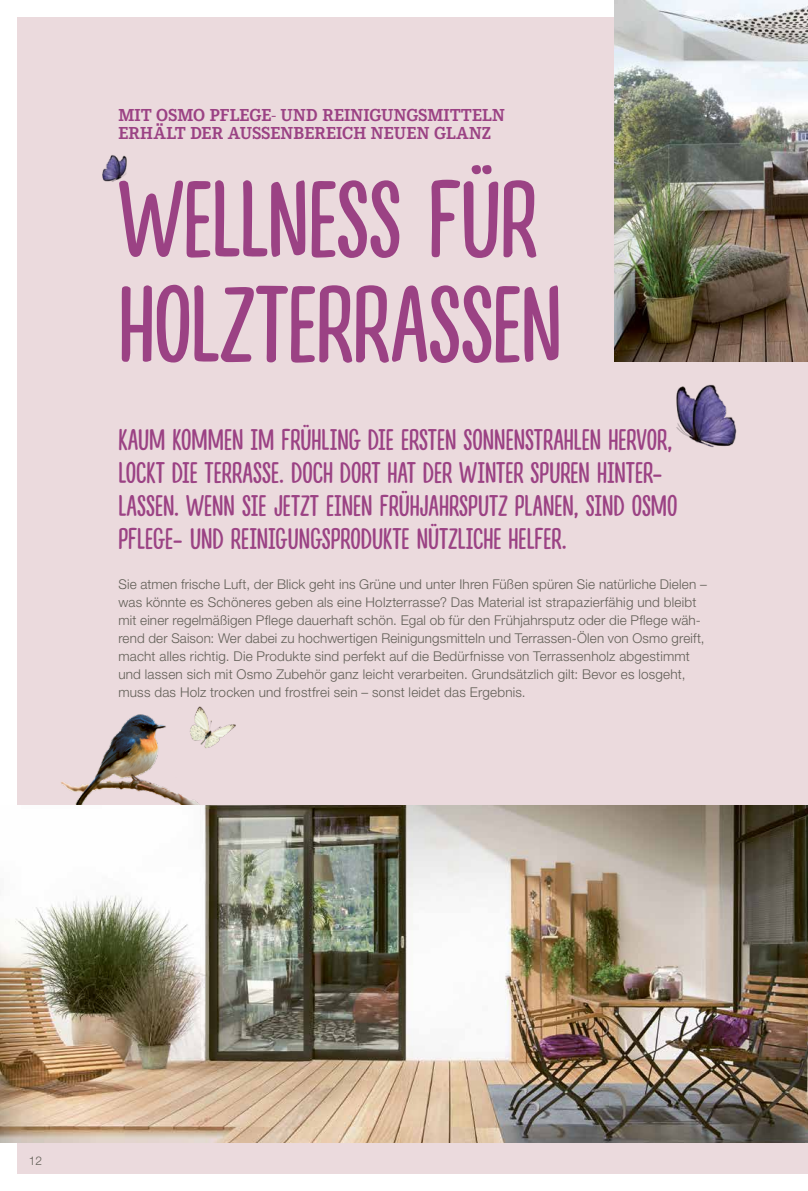
<style>
.page{position:relative;width:808px;height:1191px;background:#fff}
.page>*{position:absolute;margin:0;border:0;box-sizing:border-box;transform-origin:0 0}
.t1{font:500 109.5px/105px "Lifehack Sans";color:#9b4284}
.t2{font:500 30px/33px "Lifehack Sans";letter-spacing:.005em;color:#9b4284}
.t3{font:700 18px/18px "Corporate E";letter-spacing:.01em;color:#9b4284}
.t4{font:300 13.5px/18px "Helvetica Neue";letter-spacing:.015em;color:#625f57}
.t5{font:300 12px "Helvetica Neue";color:#625f57}
</style>
<div class="page">
<div style="left:17px;top:17px;width:791px;height:1157px;background:#ebdadd"></div>
<img style="left:61px;top:714px;width:139px;height:91px">
<img style="left:0;top:805px;width:808px;height:337px">
<img style="left:676px;top:384px;width:61px;height:64px">
<img style="left:102px;top:155px;width:25px;height:27px">
<img style="left:186px;top:706px;width:50px;height:45px">
<img style="left:614px;top:0;width:194px;height:362px">
<h3 class="t3" style="left:118px;top:106px;width:388px">MIT OSMO PFLEGE- UND REINIGUNGSMITTELN<br>ERHÄLT DER AUSSENBEREICH NEUEN GLANZ</h3>
<h1 class="t1" style="left:118px;top:172px;width:445px">WELLNESS FÜR<br>HOLZTERRASSEN</h1>
<h2 class="t2" style="left:118px;top:424px;width:560px">KAUM KOMMEN IM FRÜHLING DIE ERSTEN SONNENSTRAHLEN HERVOR, LOCKT DIE TERRASSE. DOCH DORT HAT DER WINTER SPUREN HINTER-LASSEN. WENN SIE JETZT EINEN FRÜHJAHRSPUTZ PLANEN, SIND OSMO PFLEGE- UND REINIGUNGSPRODUKTE NÜTZLICHE HELFER.</h2>
<p class="t4" style="left:118px;top:575px;width:590px">Sie atmen frische Luft, der Blick geht ins Grüne und unter Ihren Füßen spüren Sie natürliche Dielen – was könnte es Schöneres geben als eine Holzterrasse? Das Material ist strapazierfähig und bleibt mit einer regelmäßigen Pflege dauerhaft schön. Egal ob für den Frühjahrsputz oder die Pflege wäh&shy;rend der Saison: Wer dabei zu hochwertigen Reinigungsmitteln und Terrassen-Ölen von Osmo greift, macht alles richtig. Die Produkte sind perfekt auf die Bedürfnisse von Terrassenholz abgestimmt und lassen sich mit Osmo Zubehör ganz leicht verarbeiten. Grundsätzlich gilt: Bevor es losgeht, muss das Holz trocken und frostfrei sein – sonst leidet das Ergebnis.</p>
<p class="t5" style="left:29px;top:1153px;width:15px">12</p>
</div>
